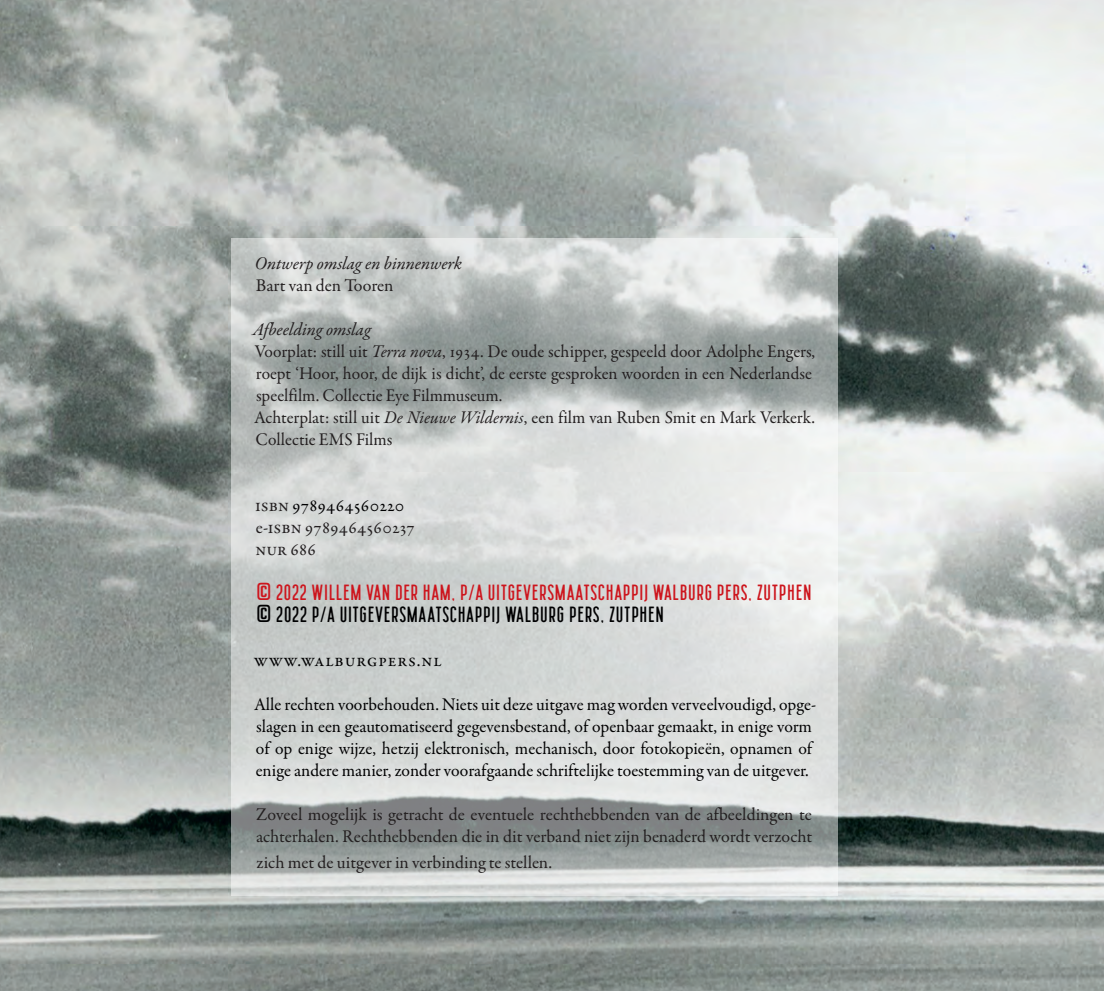
<style>
.page{position:relative;width:1104px;height:991px;background:#fff}
.page>*{position:absolute;margin:0;border:0;box-sizing:border-box;transform-origin:0 0}
.t1{font:22px/22px "Mojito";letter-spacing:.03em;color:#cd151d}
.t2{font:18px/22px "Garamond Premr Pro";color:#231f20}
.t3{font:18px/22px "Garamond Premr Pro";color:#000001}
.t4{font:italic 18px "Garamond Premr Pro";color:#231f20}
.t5{font:18px "Garamond Premr Pro";letter-spacing:.045em;color:#000001}
.s1{font-style:italic}
.s2{color:#000001}
.s3{font-family:"Big Noodle Titling";font-size:24px}
.s4{font-family:"Big Noodle Titling";font-size:24px;color:#000001}
</style>
<div class="page">
<img style="left:0;top:0;width:1104px;height:991px">
<svg style="left:231px;top:239px;width:606px;height:657px"></svg>
<p class="t4" style="left:255px;top:252px;width:209px">Ontwerp omslag en binnenwerk</p>
<p class="t2" style="left:256px;top:275px;width:139px">Bart van den Tooren</p>
<p class="t2" style="left:252px;top:319px;width:564px"><span class="s1">Afbeelding omslag<br></span>Voorplat: still uit <span class="s1">Terra nova</span>, 1934. De oude schipper, gespeeld door Adolphe Engers, roept ‘Hoor, hoor, de dijk is dicht’, de eerste gesproken woorden in een Nederlandse speelfilm. Collectie Eye Filmmuseum.<br>Achterplat: still uit <span class="s1">De Nieuwe Wildernis</span>, een film van Ruben Smit en Mark Verkerk.<br>Collectie EMS Films</p>
<p class="t2" style="left:255px;top:495px;width:161px">isbn <span class="s2">9789464560220 </span>e-isbn 9789464560237 nur 686</p>
<p class="t1" style="left:256px;top:580px;width:556px"><span class="s3">©</span> 2022 WILLEM VAN DER HAM, P/A UITGEVERSMAATSCHAPPIJ WALBURG PERS, ZUTPHEN <span class="s4">©</span> <span class="s2">2022 P/A UITGEVERSMAATSCHAPPIJ WALBURG PERS, ZUTPHEN</span></p>
<p class="t5" style="left:254px;top:649px;width:189px">www.walburgpers.nl</p>
<p class="t3" style="left:254px;top:693px;width:564px">Alle rechten voorbehouden. Niets uit deze uitgave mag worden verveelvoudigd, opge&shy;slagen in een geautomatiseerd gegevensbestand, of openbaar gemaakt, in enige vorm of op enige wijze, hetzij elektronisch, mechanisch, door fotokopieën, opnamen of enige andere manier, zonder voorafgaande schriftelijke toestemming van de uitgever.</p>
<p class="t2" style="left:256px;top:803px;width:558px">Zoveel mogelijk is getracht de eventuele rechthebbenden van de afbeeldingen te achterhalen. Rechthebbenden die in dit verband niet zijn benaderd wordt verzocht</p>
<p class="t2" style="left:256px;top:851px;width:297px">zich met de uitgever in verbinding te stellen.</p>
</div>
